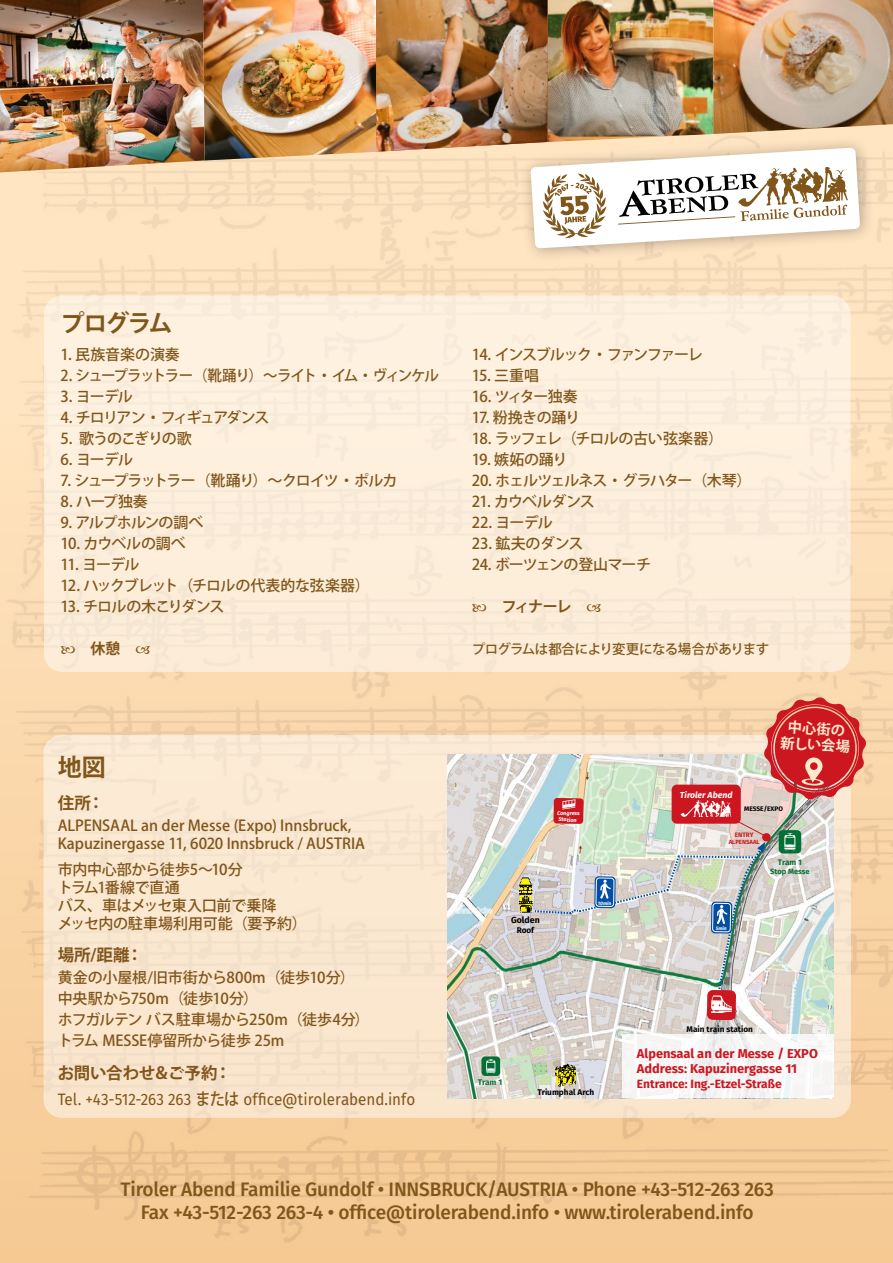
<style>
.page{position:relative;width:893px;height:1263px;background:#fff}
.page>*{position:absolute;margin:0;border:0;box-sizing:border-box;transform-origin:0 0}
.t1{font:700 24px "Koz Go Pr 6 N";letter-spacing:-.07em;color:#80561b}
.t2{font:500 19.5px/23.4px "Fira Sans";letter-spacing:-.01em;color:#80561b;text-align:center}
.t3{font:16.5px "Fira Sans";color:#80561b;scale:.92 1}
.t4{font:700 16.5px "Koz Go Pr 6 N";color:#80561b}
.t5{font:500 15px/18px "Koz Go Pr 6 N";letter-spacing:-.03em;color:#80561b}
.t6{font:500 15px/18px "Koz Go Pr 6 N";color:#80561b}
.t7{font:500 15px/21px "Koz Go Pr 6 N";letter-spacing:-.01em;color:#80561b}
.t8{font:500 15px "Koz Go Pr 6 N";letter-spacing:-.05em;color:#80561b}
.t9{font:500 15px "Koz Go Pr 6 N";letter-spacing:-.09em;color:#80561b}
.t10{font:500 15px "Koz Go Pr 6 N";letter-spacing:-.105em;color:#80561b}
.t11{font:500 15px "Koz Go Pr 6 N";letter-spacing:-.055em;color:#80561b}
.t12{font:500 15px "Koz Go Pr 6 N";letter-spacing:-.065em;color:#80561b}
.t13{font:500 15px "Koz Go Pr 6 N";letter-spacing:-.095em;color:#80561b}
.t14{font:500 15px "Koz Go Pr 6 N";letter-spacing:-.07em;color:#80561b}
.t15{font:500 15px "Koz Go Pr 6 N";letter-spacing:-.075em;color:#80561b}
.t16{font:700 15px "Koz Go Pr 6 N";letter-spacing:-.08em;color:#80561b}
.t17{font:700 14.25px/16.5px "Koz Go Pr 6 N";color:#ffe9ca;text-align:center}
.t18{font:500 13.5px "Koz Go Pr 6 N";letter-spacing:-.035em;color:#80561b}
.t19{font:700 12.9px/15.5px "Fira Sans";color:#cc1721}
.t20{font:700 12px "Fira Sans";color:#cc1721}
.t21{font:700 8.85px "Fira Sans";color:#000}
.t22{font:italic 700 8.7px "Fira Sans";color:#fff}
.t23{font:700 8.25px "Fira Sans";color:#000}
.t24{font:700 8.25px "Fira Sans";color:#057035}
.t25{font:700 8.1px "Fira Sans";color:#057035}
.t26{font:700 7.5px "Fira Sans";color:#057035}
.t27{font:700 6.6px "Fira Sans";color:#000}
.t28{font:700 6.45px "Fira Sans";color:#cc1721}
.t29{font:700 6px "Fira Sans";color:#cc1721}
.t30{font:italic 700 5.55px/6.6px "Fira Sans";color:#fff}
.t31{font:italic 700 4.95px "Fira Sans";color:#fff}
.s1{font-family:"Koz Go Pr 6 N";font-weight:500}
</style>
<div class="page">
<div style="left:44px;top:296px;width:806px;height:376px;background:#fdeedb;border-radius:18px"></div>
<div style="left:44px;top:735px;width:807px;height:383px;background:#fbe7cf;border-radius:18px"></div>
<div style="left:518px;top:135px;width:357px;height:128px;background:#000;opacity:.3"></div>
<img style="left:447px;top:755px;width:386px;height:343px">
<div style="left:622px;top:1034px;width:211px;height:64px;background:#f7f5f5"></div>
<img style="left:554px;top:1061px;width:24px;height:26px">
<img style="left:518px;top:877px;width:1px;height:35px">
<div style="left:481px;top:1056px;width:19px;height:20px;background:#057035;border-radius:4px"></div>
<svg style="left:486px;top:1059px;width:10px;height:15px"></svg>
<div style="left:707px;top:990px;width:29px;height:30px;background:#cc1721;border-radius:6px"></div>
<svg style="left:679px;top:1018px;width:81px;height:22px"></svg>
<svg style="left:519px;top:696px;width:348px;height:317px;background:#d7c3b7"></svg>
<img style="left:860px;top:0;width:33px;height:134px">
<img style="left:0;top:0;width:860px;height:248px">
<img style="left:376px;top:0;width:171px;height:152px">
<h1 class="t1" style="left:61px;top:309px;width:113px">プログラム</h1>
<p class="t6" style="left:61px;top:345px;width:121px">1. 民族音楽の演奏</p>
<p class="t10" style="left:61px;top:367px;width:380px">2. シュープラットラー（靴踊り）～ライト・イム・ヴィンケル</p>
<p class="t5" style="left:61px;top:387px;width:74px">3. ヨーデル</p>
<p class="t13" style="left:61px;top:409px;width:210px">4. チロリアン・フィギュアダンス</p>
<p class="t14" style="left:61px;top:430px;width:133px">5. 歌うのこぎりの歌</p>
<p class="t5" style="left:61px;top:450px;width:74px">6. ヨーデル</p>
<p class="t9" style="left:61px;top:472px;width:339px">7. シュープラットラー（靴踊り）～クロイツ・ポルカ</p>
<p class="t5" style="left:61px;top:492px;width:89px">8. ハープ独奏</p>
<p class="t11" style="left:61px;top:514px;width:144px">9. アルプホルンの調べ</p>
<p class="t5" style="left:61px;top:534px;width:127px">10. カウベルの調べ</p>
<p class="t5" style="left:61px;top:555px;width:80px">11. ヨーデル</p>
<p class="t8" style="left:61px;top:577px;width:311px">12. ハックブレット（チロルの代表的な弦楽器）</p>
<p class="t11" style="left:61px;top:598px;width:165px">13. チロルの木こりダンス</p>
<p class="t16" style="left:91px;top:640px;width:32px">休憩</p>
<h1 class="t1" style="left:58px;top:753px;width:50px">地図</h1>
<p class="t4" style="left:58px;top:793px;width:48px">住所：</p>
<p class="t6" style="left:58px;top:817px;width:309px">ALPENSAAL an der Messe (Expo) Innsbruck,<br>Kapuzinergasse 11, 6020 Innsbruck / AUSTRIA</p>
<p class="t5" style="left:58px;top:860px;width:250px">市内中心部から徒歩5〜10分<br>トラム1番線で直通<br>バス、車はメッセ東入口前で乗降<br>メッセ内の駐車場利用可能（要予約）</p>
<p class="t4" style="left:58px;top:945px;width:87px">場所/距離：</p>
<p class="t7" style="left:58px;top:967px;width:313px">黄金の小屋根/旧市街から800m（徒歩10分）中央駅から750m（徒歩10分）<br>ホフガルテン バス駐車場から250m（徒歩4分）トラム MESSE停留所から徒歩 25m</p>
<p class="t4" style="left:58px;top:1064px;width:175px">お問い合わせ＆ご予約：</p>
<p class="t3" style="left:58px;top:1086px;width:390px">Tel. +43-512-263 263 <span class="s1">または</span> office@tirolerabend.info</p>
<p class="t9" style="left:472px;top:346px;width:233px">14. インスブルック・ファンファーレ</p>
<p class="t5" style="left:472px;top:366px;width:69px">15. 三重唱</p>
<p class="t15" style="left:472px;top:388px;width:107px">16. ツィター独奏</p>
<p class="t5" style="left:472px;top:408px;width:110px">17. 粉挽きの踊り</p>
<p class="t8" style="left:472px;top:430px;width:253px">18. ラッフェレ（チロルの古い弦楽器）</p>
<p class="t5" style="left:472px;top:450px;width:97px">19. 嫉妬の踊り</p>
<p class="t12" style="left:472px;top:472px;width:281px">20. ホェルツェルネス・グラハター（木琴）</p>
<p class="t5" style="left:472px;top:492px;width:124px">21. カウベルダンス</p>
<p class="t5" style="left:472px;top:513px;width:83px">22. ヨーデル</p>
<p class="t5" style="left:472px;top:534px;width:113px">23. 鉱夫のダンス</p>
<p class="t8" style="left:472px;top:556px;width:181px">24. ボーツェンの登山マーチ</p>
<p class="t16" style="left:502px;top:598px;width:71px">フィナーレ</p>
<p class="t18" style="left:472px;top:641px;width:299px">プログラムは都合により変更になる場合があります</p>
<p class="t22" style="left:680px;top:788px;width:54px">Tiroler Abend</p>
<p class="t17" style="left:782px;top:718px;width:71px;rotate:4deg">中心街の新しい会場</p>
<p class="t30" style="left:557px;top:809px;width:24px;rotate:1deg">Congress<br>Station</p>
<p class="t21" style="left:511px;top:912px;width:30px">Golden</p>
<p class="t23" style="left:517px;top:923px;width:19px">Roof</p>
<p class="t31" style="left:598px;top:899px;width:15px;rotate:1deg">10min</p>
<p class="t27" style="left:744px;top:803px;width:40px">MESSE/EXPO</p>
<p class="t28" style="left:735px;top:829px;width:20px">ENTRY</p>
<p class="t29" style="left:729px;top:837px;width:32px">ALPENSAAL</p>
<p class="t31" style="left:716px;top:924px;width:12px;rotate:1deg">5min</p>
<p class="t25" style="left:778px;top:855px;width:25px">Tram 1</p>
<p class="t26" style="left:770px;top:865px;width:41px">Stop Messe</p>
<p class="t24" style="left:478px;top:1075px;width:26px">Tram 1</p>
<p class="t23" style="left:537px;top:1085px;width:58px">Triumphal Arch</p>
<p class="t23" style="left:687px;top:1022px;width:68px">Main train station</p>
<p class="t19" style="left:637px;top:1045px;width:182px">Alpensaal an der Messe / EXPO<br>Address: Kapuzinergasse 11</p>
<p class="t20" style="left:637px;top:1073px;width:146px">Entrance: Ing.-Etzel-Straße</p>
<h2 class="t2" style="left:121px;top:1176px;width:655px">Tiroler Abend Familie Gundolf • INNSBRUCK/AUSTRIA • Phone +43-512-263 263<br>Fax +43-512-263 263-4 • office@tirolerabend.info • www.tirolerabend.info</h2>
</div>
